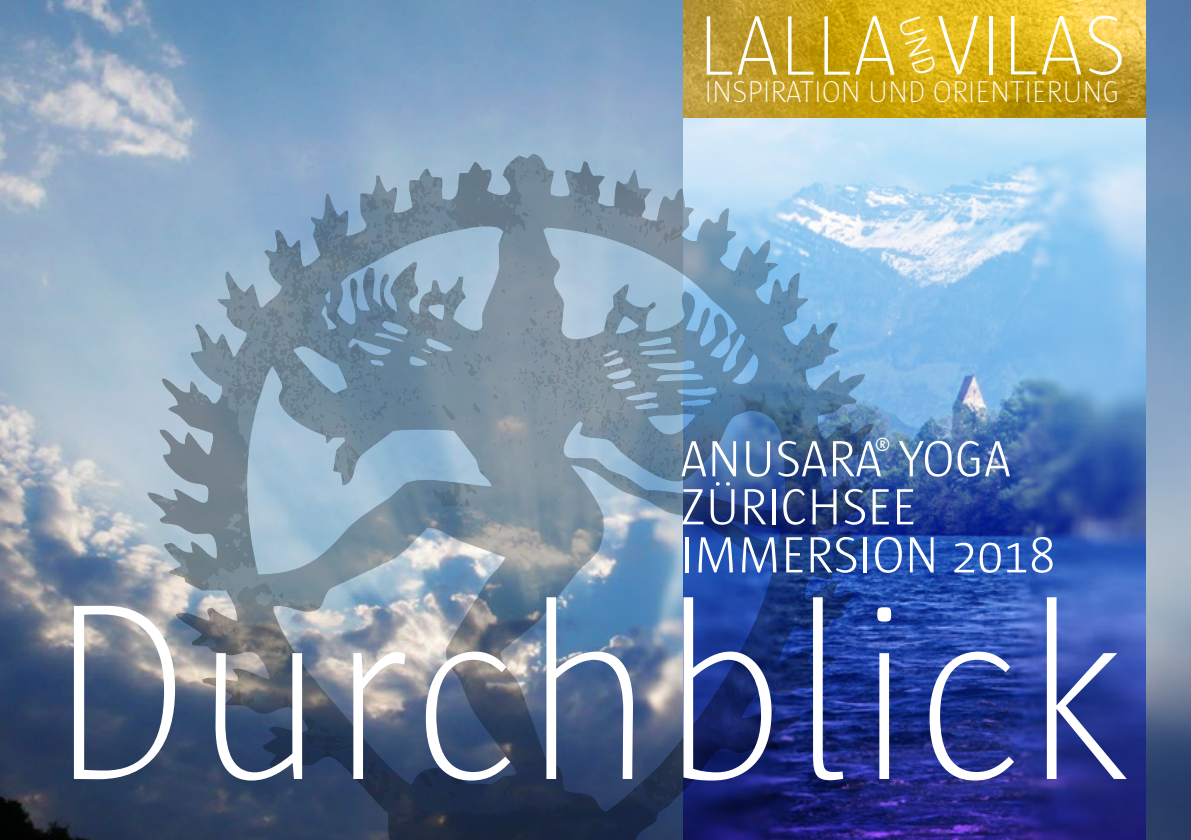
<style>
.page{position:relative;width:1191px;height:840px;background:#fff}
.page>*{position:absolute;margin:0;border:0;box-sizing:border-box;transform-origin:0 0}
.t1{font:200 256px "Sun";color:#fff}
.t2{font:200 86.2px "Sun";color:#fff}
.t3{font:300 52px/48px "Sun";color:#fff}
.t4{font:200 30.6px "Sun";color:#fff}
</style>
<div class="page">
<img style="left:0;top:0;width:1191px;height:839px">
<img style="left:684px;top:117px;width:461px;height:722px">
<img style="left:147px;top:153px;width:726px;height:686px">
<svg style="left:555px;top:284px;width:232px;height:232px;background:#7090af"></svg>
<svg style="left:684px;top:0;width:461px;height:117px;background:#cda71e"></svg>
<svg style="left:898px;top:16px;width:38px;height:60px;background:#e5bd1e"></svg>
<h2 class="t2" style="left:697px;top:0;width:430px">LALLA VILAS</h2>
<p class="t4" style="left:704px;top:76px;width:416px">INSPIRATION UND ORIENTIERUNG</p>
<p class="t3" style="left:680px;top:435px;width:376px">ANUSARA<sup>®</sup> YOGA<br>ZÜRICHSEE<br>IMMERSION 2018</p>
<h1 class="t1" style="left:47px;top:558px;width:1085px">Durchblick</h1>
</div>
